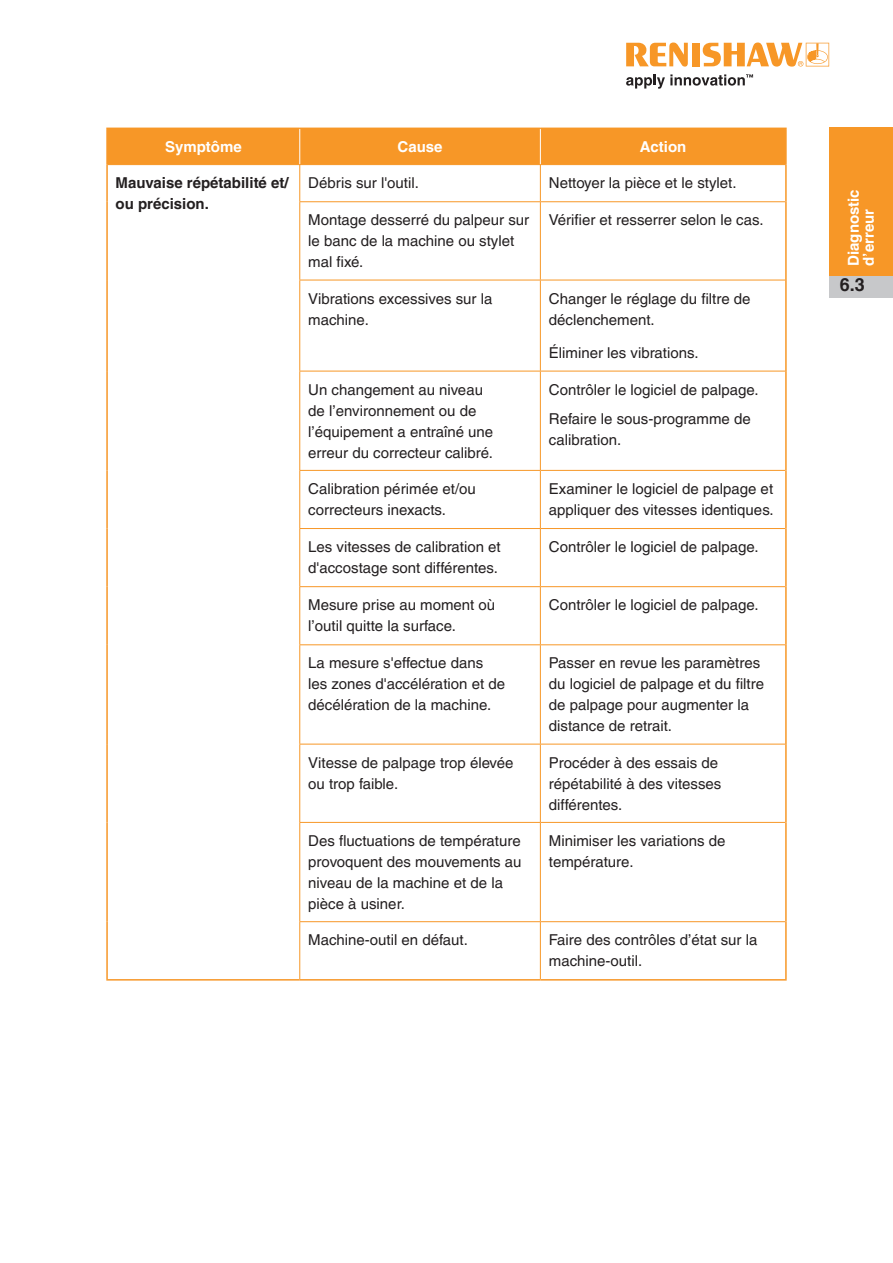
<style>
.page{position:relative;width:893px;height:1263px;background:#fff}
.page>*{position:absolute;margin:0;border:0;box-sizing:border-box;transform-origin:0 0}
.t1{font:700 18px "Helvetica LT Pro";color:#231f20}
.Table_Text_10pt{font:15px/21px "Helvetica LT Pro";color:#231f20}
.Table_Header_Bold_centred{font:700 15px/15px "Helvetica LT Pro";color:#fff}
.Table_Text_10pt_Bold{font:700 15px/21px "Helvetica LT Pro";color:#231f20}
</style>
<div class="page">
<svg style="left:626px;top:43px;width:62px;height:24px"></svg>
<div style="left:692px;top:43px;width:8px;height:23px;background:#f79727"></div>
<svg style="left:703px;top:43px;width:126px;height:24px"></svg>
<svg style="left:626px;top:74px;width:127px;height:15px"></svg>
<div style="left:829px;top:128px;width:64px;height:148px;background:#f79727"></div>
<div style="left:829px;top:276px;width:64px;height:22px;background:#c7c8ca"></div>
<div style="left:108px;top:129px;width:677px;height:35px;background:#f79727"></div>
<hr style="left:106px;top:979px;width:194px;height:1px;background:#f79727">
<hr style="left:106px;top:128px;width:194px;height:1px;background:#f79727">
<hr style="left:106px;top:129px;width:2px;height:36px;background:#f79727">
<hr style="left:300px;top:128px;width:240px;height:1px;background:#f79727">
<hr style="left:540px;top:128px;width:247px;height:1px;background:#f79727">
<hr style="left:785px;top:129px;width:2px;height:36px;background:#f79727">
<hr style="left:106px;top:165px;width:2px;height:37px;background:#f79727">
<hr style="left:106px;top:202px;width:2px;height:78px;background:#f79727">
<hr style="left:106px;top:280px;width:2px;height:91px;background:#f79727">
<hr style="left:106px;top:371px;width:2px;height:99px;background:#f79727">
<hr style="left:106px;top:470px;width:2px;height:58px;background:#f79727">
<hr style="left:106px;top:528px;width:2px;height:59px;background:#f79727">
<hr style="left:106px;top:587px;width:2px;height:58px;background:#f79727">
<hr style="left:106px;top:645px;width:2px;height:99px;background:#f79727">
<hr style="left:106px;top:744px;width:2px;height:78px;background:#f79727">
<hr style="left:106px;top:822px;width:2px;height:100px;background:#f79727">
<hr style="left:106px;top:922px;width:2px;height:57px;background:#f79727">
<hr style="left:785px;top:165px;width:2px;height:37px;background:#f79727">
<hr style="left:785px;top:202px;width:2px;height:78px;background:#f79727">
<hr style="left:785px;top:371px;width:2px;height:99px;background:#f79727">
<hr style="left:785px;top:470px;width:2px;height:58px;background:#f79727">
<hr style="left:785px;top:528px;width:2px;height:59px;background:#f79727">
<hr style="left:785px;top:587px;width:2px;height:58px;background:#f79727">
<hr style="left:785px;top:645px;width:2px;height:99px;background:#f79727">
<hr style="left:785px;top:744px;width:2px;height:78px;background:#f79727">
<hr style="left:785px;top:822px;width:2px;height:100px;background:#f79727">
<hr style="left:785px;top:280px;width:2px;height:91px;background:#f79727">
<hr style="left:785px;top:922px;width:2px;height:57px;background:#f79727">
<hr style="left:299px;top:129px;width:1px;height:35px;background:#fff">
<hr style="left:540px;top:129px;width:1px;height:35px;background:#fff">
<hr style="left:108px;top:164px;width:192px;height:1px;background:#f79727">
<hr style="left:300px;top:164px;width:240px;height:1px;background:#f79727">
<hr style="left:299px;top:165px;width:1px;height:36px;background:#f79727">
<hr style="left:540px;top:164px;width:245px;height:1px;background:#f79727">
<hr style="left:540px;top:165px;width:1px;height:36px;background:#f79727">
<hr style="left:299px;top:201px;width:241px;height:1px;background:#f79727">
<hr style="left:299px;top:202px;width:1px;height:78px;background:#f79727">
<hr style="left:540px;top:201px;width:245px;height:1px;background:#f79727">
<hr style="left:540px;top:202px;width:1px;height:78px;background:#f79727">
<hr style="left:299px;top:371px;width:1px;height:99px;background:#f79727">
<hr style="left:540px;top:371px;width:1px;height:99px;background:#f79727">
<hr style="left:299px;top:470px;width:241px;height:1px;background:#f79727">
<hr style="left:299px;top:471px;width:1px;height:57px;background:#f79727">
<hr style="left:540px;top:470px;width:245px;height:1px;background:#f79727">
<hr style="left:540px;top:471px;width:1px;height:57px;background:#f79727">
<hr style="left:299px;top:528px;width:241px;height:1px;background:#f79727">
<hr style="left:299px;top:529px;width:1px;height:57px;background:#f79727">
<hr style="left:540px;top:528px;width:245px;height:1px;background:#f79727">
<hr style="left:540px;top:529px;width:1px;height:57px;background:#f79727">
<hr style="left:299px;top:586px;width:241px;height:1px;background:#f79727">
<hr style="left:299px;top:587px;width:1px;height:57px;background:#f79727">
<hr style="left:540px;top:586px;width:245px;height:1px;background:#f79727">
<hr style="left:540px;top:587px;width:1px;height:57px;background:#f79727">
<hr style="left:299px;top:644px;width:241px;height:1px;background:#f79727">
<hr style="left:299px;top:645px;width:1px;height:99px;background:#f79727">
<hr style="left:540px;top:644px;width:245px;height:1px;background:#f79727">
<hr style="left:540px;top:645px;width:1px;height:99px;background:#f79727">
<hr style="left:299px;top:744px;width:241px;height:1px;background:#f79727">
<hr style="left:299px;top:744px;width:1px;height:78px;background:#f79727">
<hr style="left:540px;top:744px;width:245px;height:1px;background:#f79727">
<hr style="left:540px;top:744px;width:1px;height:78px;background:#f79727">
<hr style="left:299px;top:822px;width:241px;height:1px;background:#f79727">
<hr style="left:299px;top:823px;width:1px;height:98px;background:#f79727">
<hr style="left:540px;top:822px;width:245px;height:1px;background:#f79727">
<hr style="left:540px;top:823px;width:1px;height:98px;background:#f79727">
<hr style="left:299px;top:280px;width:1px;height:91px;background:#f79727">
<hr style="left:540px;top:280px;width:1px;height:91px;background:#f79727">
<hr style="left:299px;top:921px;width:241px;height:1px;background:#f79727">
<hr style="left:299px;top:922px;width:1px;height:57px;background:#f79727">
<hr style="left:540px;top:921px;width:245px;height:1px;background:#f79727">
<hr style="left:540px;top:922px;width:1px;height:57px;background:#f79727">
<hr style="left:299px;top:280px;width:241px;height:1px;background:#f79727">
<hr style="left:540px;top:280px;width:245px;height:1px;background:#f79727">
<hr style="left:299px;top:371px;width:241px;height:1px;background:#f79727">
<hr style="left:540px;top:371px;width:245px;height:1px;background:#f79727">
<hr style="left:300px;top:979px;width:240px;height:1px;background:#f79727">
<hr style="left:540px;top:979px;width:247px;height:1px;background:#f79727">
<p class="Table_Header_Bold_centred" style="left:165px;top:139px;width:78px">Symptôme</p>
<p class="Table_Header_Bold_centred" style="left:398px;top:139px;width:47px">Cause</p>
<p class="Table_Header_Bold_centred" style="left:640px;top:139px;width:48px">Action</p>
<p class="Table_Text_10pt_Bold" style="left:116px;top:172px;width:175px">Mauvaise répétabilité et/ ou précision.</p>
<p class="Table_Text_10pt" style="left:308px;top:172px;width:112px">Débris sur l'outil.</p>
<p class="Table_Text_10pt" style="left:549px;top:172px;width:189px">Nettoyer la pièce et le stylet.</p>
<p class="Table_Text_10pt" style="left:308px;top:209px;width:222px">Montage desserré du palpeur sur le banc de la machine ou stylet mal fixé.</p>
<p class="Table_Text_10pt" style="left:549px;top:209px;width:216px">Vérifier et resserrer selon le cas.</p>
<p class="Table_Text_10pt" style="left:308px;top:288px;width:186px">Vibrations excessives sur la machine.</p>
<p class="Table_Text_10pt" style="left:549px;top:288px;width:203px">Changer le réglage du filtre de déclenchement.</p>
<p class="Table_Text_10pt" style="left:549px;top:342px;width:151px">Éliminer les vibrations.</p>
<p class="Table_Text_10pt" style="left:308px;top:379px;width:186px">Un changement au niveau de l’environnement ou de l’équipement a entraîné une erreur du correcteur calibré.</p>
<p class="Table_Text_10pt" style="left:549px;top:379px;width:211px">Contrôler le logiciel de palpage.</p>
<p class="Table_Text_10pt" style="left:549px;top:408px;width:203px">Refaire le sous-programme de calibration.</p>
<p class="Table_Text_10pt" style="left:308px;top:478px;width:169px">Calibration périmée et/ou correcteurs inexacts.</p>
<p class="Table_Text_10pt" style="left:549px;top:478px;width:226px">Examiner le logiciel de palpage et appliquer des vitesses identiques.</p>
<p class="Table_Text_10pt" style="left:308px;top:536px;width:194px">Les vitesses de calibration et d'accostage sont différentes.</p>
<p class="Table_Text_10pt" style="left:549px;top:536px;width:211px">Contrôler le logiciel de palpage.</p>
<p class="Table_Text_10pt" style="left:308px;top:594px;width:188px">Mesure prise au moment où l’outil quitte la surface.</p>
<p class="Table_Text_10pt" style="left:549px;top:594px;width:211px">Contrôler le logiciel de palpage.</p>
<p class="Table_Text_10pt" style="left:308px;top:652px;width:198px">La mesure s'effectue dans les zones d'accélération et de décélération de la machine.</p>
<p class="Table_Text_10pt" style="left:549px;top:652px;width:217px">Passer en revue les paramètres du logiciel de palpage et du filtre de palpage pour augmenter la distance de retrait.</p>
<p class="Table_Text_10pt" style="left:308px;top:752px;width:207px">Vitesse de palpage trop élevée ou trop faible.</p>
<p class="Table_Text_10pt" style="left:549px;top:752px;width:174px">Procéder à des essais de répétabilité à des vitesses différentes.</p>
<p class="Table_Text_10pt" style="left:308px;top:830px;width:215px">Des fluctuations de température provoquent des mouvements au niveau de la machine et de la pièce à usiner.</p>
<p class="Table_Text_10pt" style="left:549px;top:830px;width:178px">Minimiser les variations de température.</p>
<p class="Table_Text_10pt" style="left:308px;top:929px;width:161px">Machine-outil en défaut.</p>
<p class="Table_Text_10pt" style="left:549px;top:929px;width:210px">Faire des contrôles d’état sur la machine-outil.</p>
<p class="Table_Header_Bold_centred" style="left:846px;top:266px;width:78px;rotate:-90deg">Diagnostic d’erreur</p>
<p class="t1" style="left:840px;top:274px;width:27px">6.3</p>
</div>
